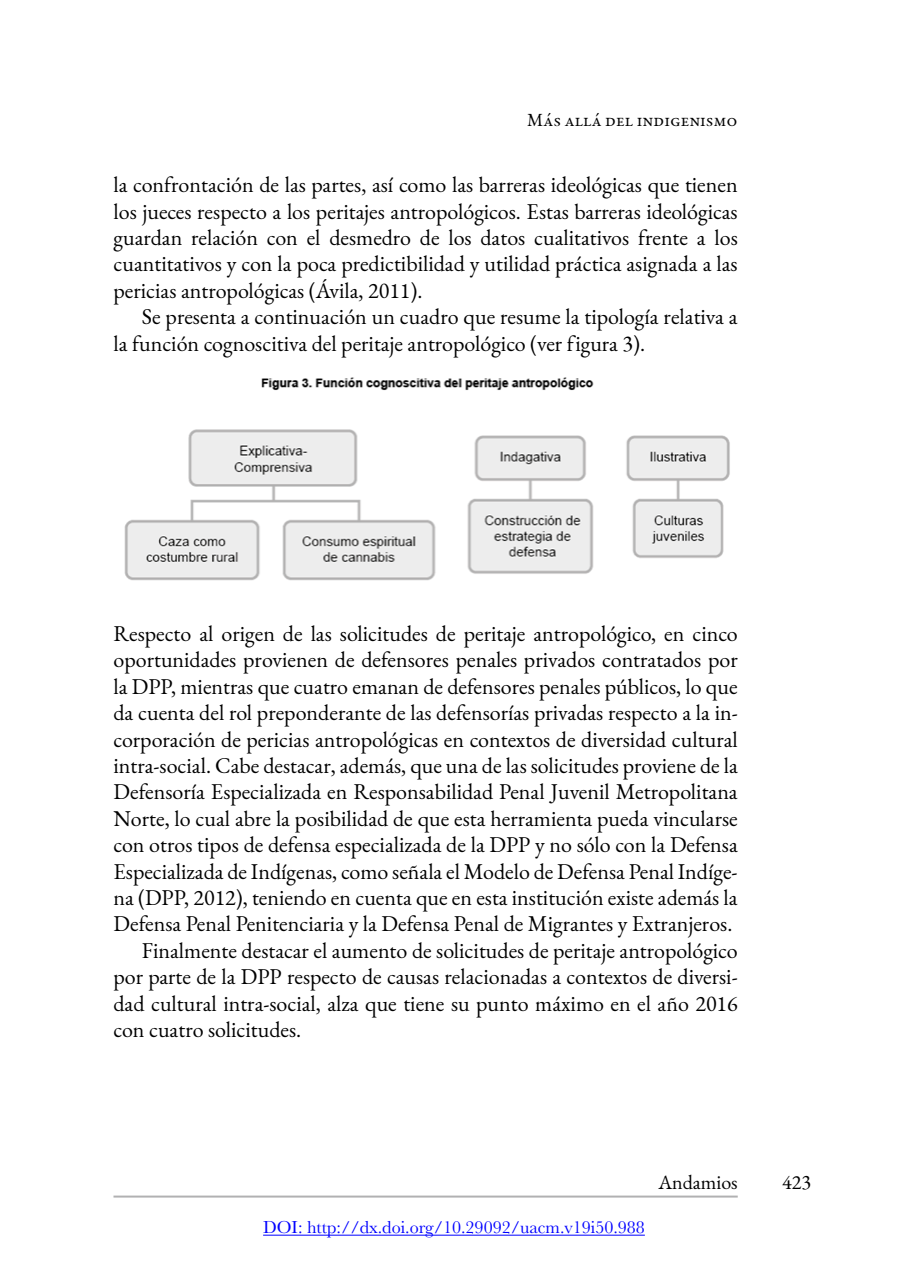
<style>
.page{position:relative;width:908px;height:1287px;background:#fff}
.page>*{position:absolute;margin:0;border:0;box-sizing:border-box;transform-origin:0 0}
.t1{font:22px/26.4px "EB Garamond";color:#000;text-align:justify}
.t2{font:20px "EB Garamond";color:#000}
.t3{font:18px "Baskerville";color:#00f}
.t4{font:18px "EB Garamond";color:#000}
</style>
<div class="page">
<hr style="left:113px;top:1196px;width:624px;height:2px;background:#b1b1b2">
<img style="left:124px;top:377px;width:606px;height:204px">
<hr style="left:263px;top:1235px;width:381px;height:1px;background:#00f">
<p class="t4" style="left:527px;top:108px;width:212px">Más allá del indigenismo</p>
<p class="t1" style="left:113px;top:172px;width:625px">la confrontación de las partes, así como las barreras ideológicas que tienen los jueces respecto a los peritajes antropológicos. Estas barreras ideológicas guardan relación con el desmedro de los datos cualitativos frente a los cuantitativos y con la poca predictibilidad y utilidad práctica asignada a las pericias antropológicas (Ávila, 2011).</p>
<p class="t1" style="left:113px;top:304px;width:625px;text-indent:28px">Se presenta a continuación un cuadro que resume la tipología relativa a la función cognoscitiva del peritaje antropológico (ver figura 3).</p>
<p class="t1" style="left:113px;top:621px;width:625px">Respecto al origen de las solicitudes de peritaje antropológico, en cinco</p>
<p class="t1" style="left:113px;top:647px;width:625px">oportunidades provienen de defensores penales privados contratados por</p>
<p class="t1" style="left:113px;top:673px;width:625px">la DPP, mientras que cuatro emanan de defensores penales públicos, lo que</p>
<p class="t1" style="left:113px;top:700px;width:625px">da cuenta del rol preponderante de las defensorías privadas respecto a la in-</p>
<p class="t1" style="left:113px;top:726px;width:625px">corporación de pericias antropológicas en contextos de diversidad cultural</p>
<p class="t1" style="left:113px;top:753px;width:625px">intra-social. Cabe destacar, además, que una de las solicitudes proviene de la</p>
<p class="t1" style="left:113px;top:779px;width:625px">Defensoría Especializada en Responsabilidad Penal Juvenil Metropolitana</p>
<p class="t1" style="left:113px;top:805px;width:625px">Norte, lo cual abre la posibilidad de que esta herramienta pueda vincularse</p>
<p class="t1" style="left:113px;top:832px;width:625px">con otros tipos de defensa especializada de la DPP y no sólo con la Defensa</p>
<p class="t1" style="left:113px;top:858px;width:625px">Especializada de Indígenas, como señala el Modelo de Defensa Penal Indíge-</p>
<p class="t1" style="left:113px;top:885px;width:625px">na (DPP, 2012), teniendo en cuenta que en esta institución existe además la</p>
<p class="t1" style="left:113px;top:911px;width:620px">Defensa Penal Penitenciaria y la Defensa Penal de Migrantes y Extranjeros.</p>
<p class="t1" style="left:142px;top:937px;width:597px">Finalmente destacar el aumento de solicitudes de peritaje antropológico</p>
<p class="t1" style="left:113px;top:964px;width:625px">por parte de la DPP respecto de causas relacionadas a contextos de diversi-</p>
<p class="t1" style="left:113px;top:990px;width:625px">dad cultural intra-social, alza que tiene su punto máximo en el año 2016</p>
<p class="t1" style="left:113px;top:1017px;width:189px">con cuatro solicitudes.</p>
<p class="t3" style="left:263px;top:1216px;width:383px">DOI: http://dx.doi.org/10.29092/uacm.v19i50.988</p>
<p class="t2" style="left:658px;top:1169px;width:81px">Andamios</p>
<p class="t2" style="left:781px;top:1169px;width:30px">423</p>
</div>
